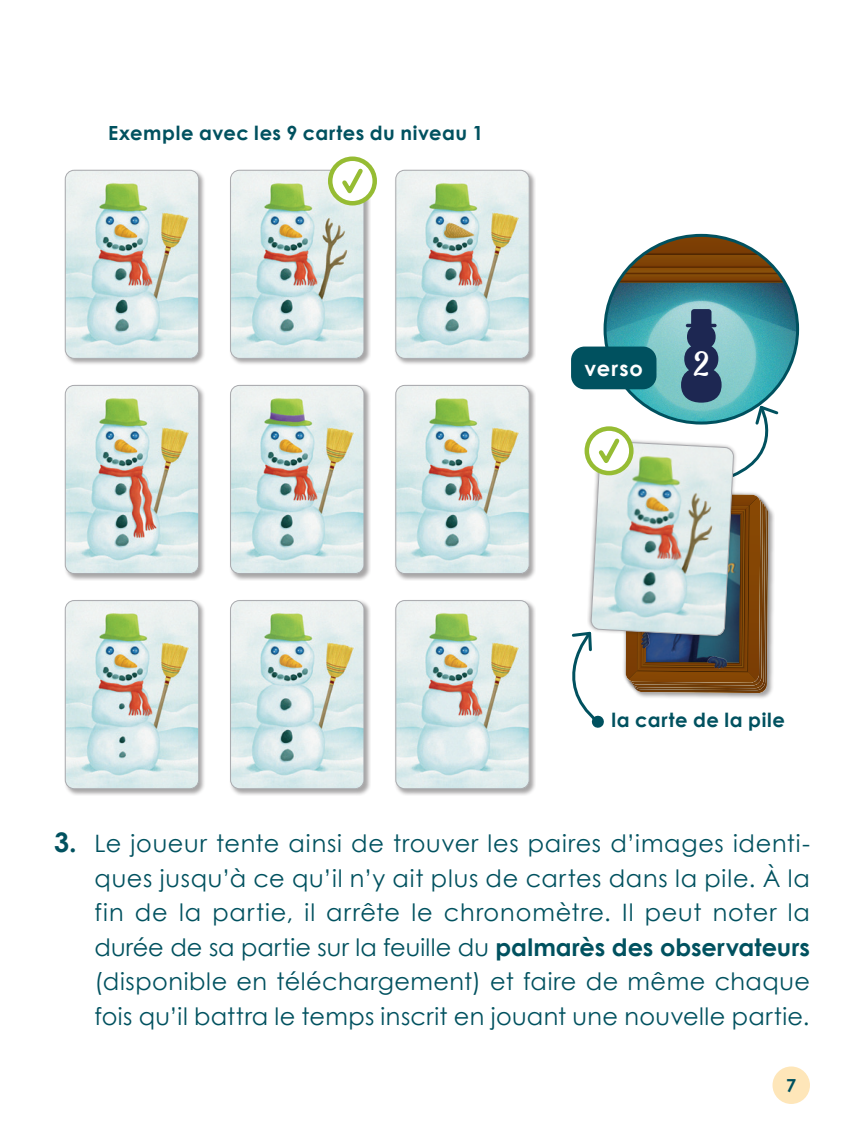
<style>
.page{position:relative;width:864px;height:1134px;background:#fff}
.page>*{position:absolute;margin:0;border:0;box-sizing:border-box;transform-origin:0 0}
.t1{font:italic 33.3px "Courgette";color:#fff}
.t2{font:24px/34.5px "Century Gothic Mod";letter-spacing:.015em;color:#00515f;text-align:justify}
.t3{font:21px "Century Gothic Bold Mod";letter-spacing:.045em;color:#fff}
.t4{font:19.5px "Century Gothic Bold Mod";letter-spacing:.03em;color:#00515f}
.t5{font:18px "Century Gothic Bold Mod";color:#00515f}
.s1{font-family:"Century Gothic Bold Mod";font-size:27px}
.s2{font-family:"Century Gothic Bold Mod"}
</style>
<div class="page">
<div style="left:64px;top:169px;width:141px;height:196px;background:#231f20;opacity:.4"></div>
<img style="left:65px;top:170px;width:134px;height:188px">
<div style="left:65px;top:170px;width:134px;height:189px;border:1px solid #a8a9ad;border-radius:9px"></div>
<div style="left:64px;top:384px;width:141px;height:197px;background:#231f20;opacity:.4"></div>
<img style="left:65px;top:385px;width:134px;height:189px">
<div style="left:65px;top:385px;width:134px;height:189px;border:1px solid #a8a9ad;border-radius:9px"></div>
<div style="left:64px;top:599px;width:141px;height:197px;background:#231f20;opacity:.4"></div>
<img style="left:65px;top:601px;width:134px;height:188px">
<div style="left:65px;top:600px;width:134px;height:189px;border:1px solid #a8a9ad;border-radius:9px"></div>
<div style="left:229px;top:169px;width:142px;height:196px;background:#231f20;opacity:.4"></div>
<div style="left:229px;top:384px;width:142px;height:197px;background:#231f20;opacity:.4"></div>
<img style="left:231px;top:385px;width:133px;height:189px">
<div style="left:230px;top:385px;width:134px;height:189px;border:1px solid #a8a9ad;border-radius:9px"></div>
<div style="left:229px;top:599px;width:142px;height:197px;background:#231f20;opacity:.4"></div>
<img style="left:231px;top:601px;width:133px;height:188px">
<div style="left:230px;top:600px;width:134px;height:189px;border:1px solid #a8a9ad;border-radius:9px"></div>
<div style="left:394px;top:169px;width:142px;height:196px;background:#231f20;opacity:.4"></div>
<img style="left:396px;top:170px;width:133px;height:188px">
<div style="left:395px;top:170px;width:135px;height:189px;border:1px solid #a8a9ad;border-radius:9px"></div>
<div style="left:394px;top:384px;width:142px;height:197px;background:#231f20;opacity:.4"></div>
<img style="left:396px;top:385px;width:133px;height:189px">
<div style="left:395px;top:385px;width:135px;height:189px;border:1px solid #a8a9ad;border-radius:9px"></div>
<div style="left:394px;top:599px;width:142px;height:197px;background:#231f20;opacity:.4"></div>
<img style="left:396px;top:601px;width:133px;height:188px">
<div style="left:395px;top:600px;width:135px;height:189px;border:1px solid #a8a9ad;border-radius:9px"></div>
<svg style="left:330px;top:159px;width:45px;height:44px"></svg>
<div style="left:328px;top:157px;width:49px;height:49px;border:4px solid #96bc33;border-radius:50%"></div>
<svg style="left:231px;top:165px;width:136px;height:193px;background:#d0dcd4"></svg>
<svg style="left:571px;top:235px;width:227px;height:493px"></svg>
<div style="left:773px;top:1066px;width:37px;height:38px;background:#fee6b9;border-radius:50%"></div>
<p class="t4" style="left:108px;top:121px;width:377px">Exemple avec les 9 cartes du niveau 1</p>
<p class="t3" style="left:585px;top:355px;width:60px">verso</p>
<h1 class="t1" style="left:694px;top:343px;width:26px">2</h1>
<p class="t4" style="left:612px;top:708px;width:175px">la carte de la pile</p>
<p class="t2" style="left:94px;top:826px;width:717px;text-indent:-40px"><span class="s1">3.</span> Le joueur tente ainsi de trouver les paires d’images identi&shy;ques jusqu’à ce qu’il n’y ait plus de cartes dans la pile. À la fin de la partie, il arrête le chronomètre. Il peut noter la durée de sa partie sur la feuille du <span class="s2">palmarès des observateurs </span>(disponible en téléchargement) et faire de même chaque fois qu’il battra le temps inscrit en jouant une nouvelle partie.</p>
<p class="t5" style="left:786px;top:1074px;width:12px">7</p>
</div>
